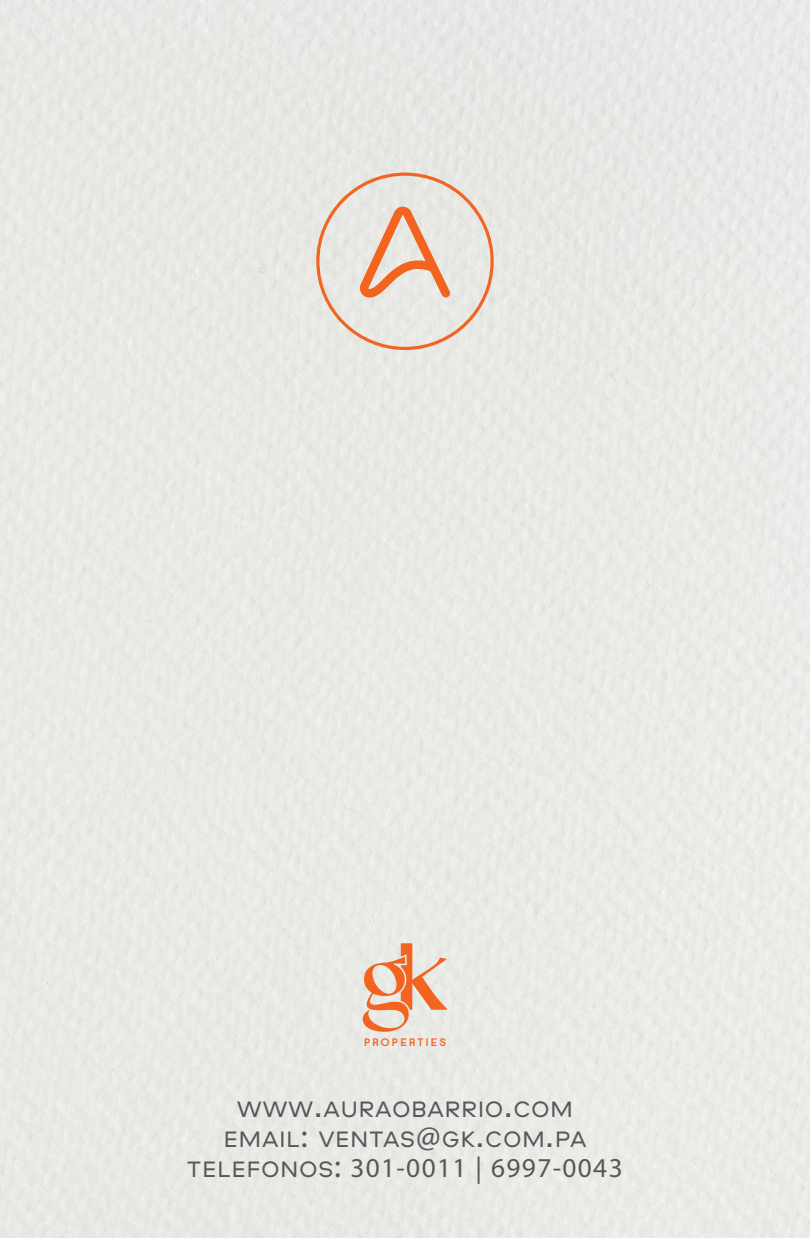
<style>
.page{position:relative;width:810px;height:1238px;background:#e9eae6}
.page>*{position:absolute;margin:0;border:0;box-sizing:border-box;transform-origin:0 0}
.t1{font:27.38px "Myriad Pro";letter-spacing:.05em;color:#57585a}
.t2{font:23.25px/30px "Aeroport";letter-spacing:.05em;color:#57585a;text-align:center}
.t3{font:700 10.88px "Opificio";letter-spacing:.25em;color:#f36421}
.s1{font-size:33.22px}
.s2{font-family:"Myriad Pro";font-size:33.22px}
.s3{font-family:"Aeroport";font-size:23.25px}
</style>
<div class="page">
<svg style="left:360px;top:207px;width:91px;height:91px;background:#eac4af"></svg>
<svg style="left:363px;top:943px;width:84px;height:88px;background:#ecbfa7"></svg>
<p class="t3" style="left:364px;top:1036px;width:83px">PROPERTIES</p>
<p class="t2" style="left:224px;top:1094px;width:364px">WWW<span class="s1">.</span>AURAOBARRIO<span class="s1">.</span>COM<br>EMAIL<span class="s2">:</span> VENTAS<span class="s2">@</span>GK<span class="s1">.</span>COM<span class="s1">.</span>PA</p>
<p class="t1" style="left:187px;top:1151px;width:437px"><span class="s3">TELÉFONOS</span><span class="s1">:</span> 301-0011 | 6997-0043</p>
</div>
